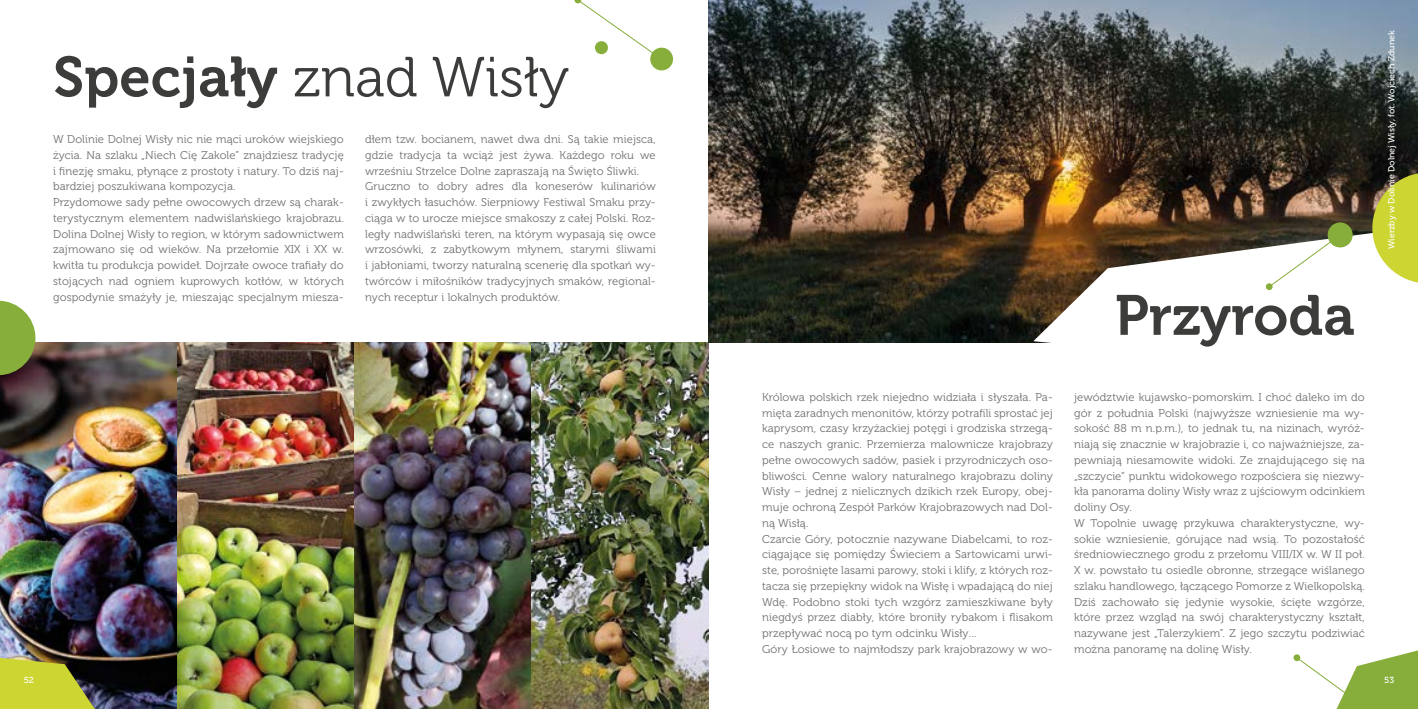
<style>
.page{position:relative;width:1418px;height:709px;background:#fff}
.page>*{position:absolute;margin:0;border:0;box-sizing:border-box;transform-origin:0 0}
.t1{font:56.25px "Museo 300";color:#3c3c3b}
.t2{font:56.25px "Museo 700";color:#3c3c3b}
.t3{font:11.25px/15.8px "Museo 300";letter-spacing:.01em;color:#706f6f}
.t4{font:8.75px "Museo 500";color:#fff}
.s1{font-family:"Museo 700"}
</style>
<div class="page">
<img style="left:0;top:342px;width:709px;height:367px">
<img style="left:709px;top:0;width:708px;height:342px">
<svg style="left:1033px;top:227px;width:384px;height:116px"></svg>
<svg style="left:0;top:657px;width:95px;height:52px;background:#a8ad31"></svg>
<svg style="left:1268px;top:234px;width:72px;height:53px"></svg>
<div style="left:1327px;top:222px;width:25px;height:25px;background:#87ae3b;border-radius:50%"></div>
<div style="left:1265px;top:283px;width:7px;height:7px;background:#87ae3b;border-radius:50%"></div>
<svg style="left:1296px;top:650px;width:121px;height:59px"></svg>
<div style="left:1293px;top:654px;width:7px;height:7px;background:#87ae3b;border-radius:50%"></div>
<svg style="left:0;top:301px;width:35px;height:74px;background:#8ca74d"></svg>
<svg style="left:1372px;top:172px;width:45px;height:111px;background:#bec34b"></svg>
<svg style="left:574px;top:0;width:87px;height:56px"></svg>
<div style="left:650px;top:48px;width:23px;height:22px;background:#87ae3b;border-radius:50%"></div>
<h1 class="t1" style="left:53px;top:47px;width:517px"><span class="s1">Specjały</span> znad Wisły</h1>
<p class="t3" style="left:53px;top:132px;width:292px">W Dolinie Dolnej Wisły nic nie mąci uroków wiejskiego życia. Na szlaku „Niech Cię Zakole” znajdziesz tradycję i finezję smaku, płynące z prostoty i natury. To dziś naj&shy;bardziej poszukiwana kompozycja.<br>Przydomowe sady pełne owocowych drzew są charak&shy;terystycznym elementem nadwiślańskiego krajobrazu.<br>Dolina Dolnej Wisły to region, w którym sadownictwem zajmowano się od wieków. Na przełomie XIX i XX w. kwitła tu produkcja powideł. Dojrzałe owoce trafiały do stojących nad ogniem kuprowych kotłów, w których gospodynie smażyły je, mieszając specjalnym miesza-</p>
<p class="t3" style="left:365px;top:132px;width:292px">dłem tzw. bocianem, nawet dwa dni. Są takie miejsca, gdzie tradycja ta wciąż jest żywa. Każdego roku we wrześniu Strzelce Dolne zapraszają na Święto Śliwki.<br>Gruczno to dobry adres dla koneserów kulinariów i zwykłych łasuchów. Sierpniowy Festiwal Smaku przy&shy;ciąga w to urocze miejsce smakoszy z całej Polski. Roz&shy;legły nadwiślański teren, na którym wypasają się owce wrzosówki, z zabytkowym młynem, starymi śliwami i jabłoniami, tworzy naturalną scenerię dla spotkań wy&shy;twórców i miłośników tradycyjnych smaków, regional&shy;nych receptur i lokalnych produktów.</p>
<h1 class="t2" style="left:1114px;top:284px;width:241px">Przyroda</h1>
<p class="t3" style="left:762px;top:389px;width:292px">Królowa polskich rzek niejedno widziała i słyszała. Pa&shy;mięta zaradnych menonitów, którzy potrafili sprostać jej kaprysom, czasy krzyżackiej potęgi i grodziska strzegą&shy;ce naszych granic. Przemierza malownicze krajobrazy pełne owocowych sadów, pasiek i przyrodniczych oso&shy;bliwości. Cenne walory naturalnego krajobrazu doliny Wisły – jednej z nielicznych dzikich rzek Europy, obej&shy;muje ochroną Zespół Parków Krajobrazowych nad Dol&shy;ną Wisłą.<br>Czarcie Góry, potocznie nazywane Diabelcami, to roz&shy;ciągające się pomiędzy Świeciem a Sartowicami urwi&shy;ste, porośnięte lasami parowy, stoki i klify, z których roz&shy;tacza się przepiękny widok na Wisłę i wpadającą do niej Wdę. Podobno stoki tych wzgórz zamieszkiwane były niegdyś przez diabły, które broniły rybakom i flisakom przepływać nocą po tym odcinku Wisły…<br>Góry Łosiowe to najmłodszy park krajobrazowy w wo-</p>
<p class="t3" style="left:1074px;top:389px;width:292px">jewództwie kujawsko-pomorskim. I choć daleko im do gór z południa Polski (najwyższe wzniesienie ma wy&shy;sokość 88 m n.p.m.), to jednak tu, na nizinach, wyróż&shy;niają się znacznie w krajobrazie i, co najważniejsze, za&shy;pewniają niesamowite widoki. Ze znajdującego się na „szczycie” punktu widokowego rozpościera się niezwy&shy;kła panorama doliny Wisły wraz z ujściowym odcinkiem doliny Osy.<br>W Topolnie uwagę przykuwa charakterystyczne, wy&shy;sokie wzniesienie, górujące nad wsią. To pozostałość średniowiecznego grodu z przełomu VIII/IX w. W II poł.<br>X w. powstało tu osiedle obronne, strzegące wiślanego szlaku handlowego, łączącego Pomorze z Wielkopolską.<br>Dziś zachowało się jedynie wysokie, ścięte wzgórze, które przez wzgląd na swój charakterystyczny kształt, nazywane jest „Talerzykiem”. Z jego szczytu podziwiać można panoramę na dolinę Wisły.</p>
<p class="t4" style="left:1386px;top:249px;width:220px;rotate:-90deg">Wierzby w Dolinie Dolnej Wisły, fot. Wojciech Zdunek</p>
<p class="t4" style="left:24px;top:675px;width:12px">52</p>
<p class="t4" style="left:1384px;top:675px;width:11px">53</p>
</div>
